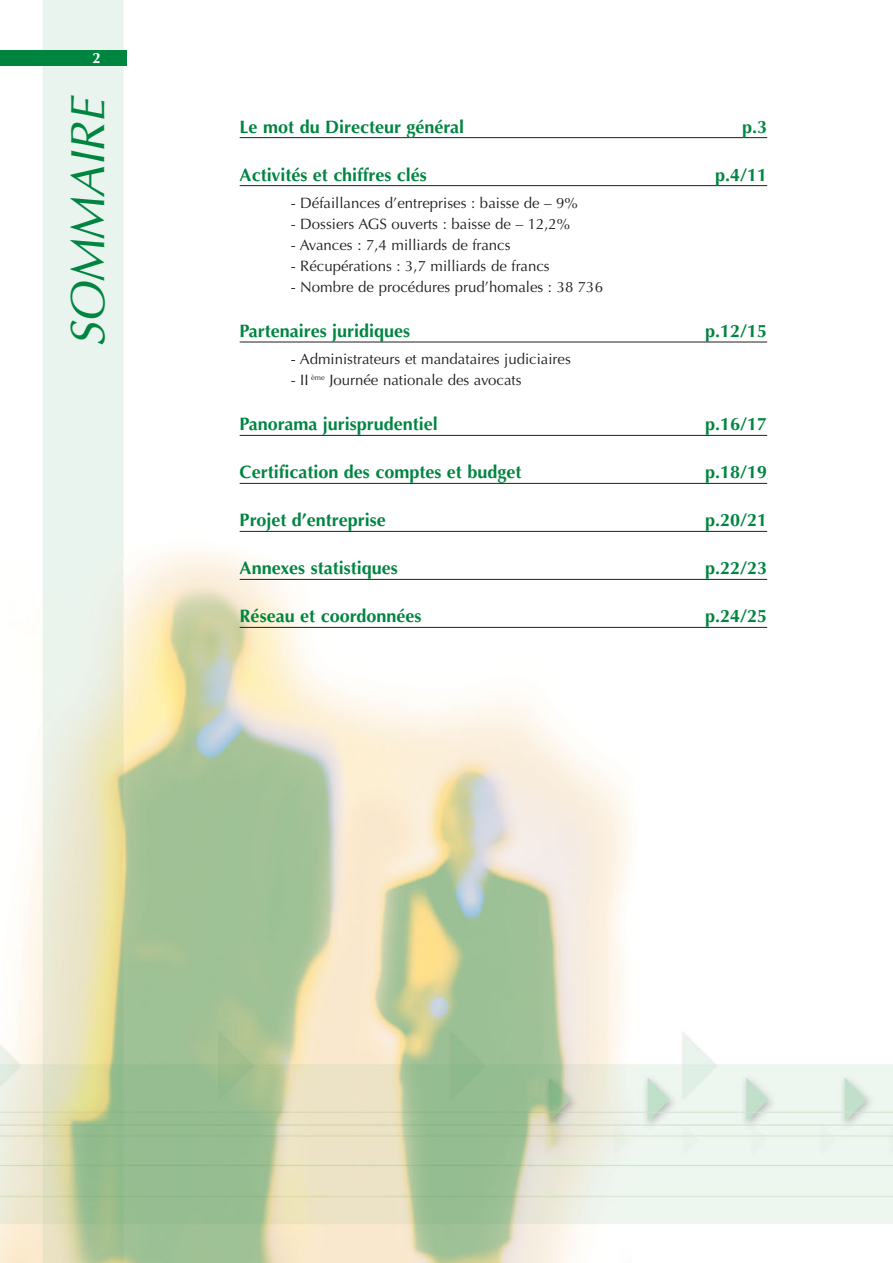
<style>
.page{position:relative;width:893px;height:1263px;background:#fff}
.page>*{position:absolute;margin:0;border:0;box-sizing:border-box;transform-origin:0 0}
.t1{font:italic 48px "Optima";color:#008541}
.t2{font:700 18px "Optima";color:#008541}
.t3{font:15px "Optima";color:#231f20}
.t4{font:700 15px "Optima";color:#fff}
</style>
<div class="page">
<img style="left:0;top:0;width:892px;height:1263px">
<div style="left:0;top:50px;width:126px;height:15px;background:#008541"></div>
<hr style="left:240px;top:137px;width:527px;height:1px;background:#231f20">
<hr style="left:240px;top:185px;width:527px;height:1px;background:#231f20">
<hr style="left:240px;top:342px;width:527px;height:1px;background:#231f20">
<hr style="left:240px;top:435px;width:527px;height:1px;background:#231f20">
<hr style="left:240px;top:483px;width:527px;height:1px;background:#231f20">
<hr style="left:240px;top:531px;width:527px;height:1px;background:#231f20">
<hr style="left:240px;top:579px;width:527px;height:1px;background:#231f20">
<hr style="left:240px;top:627px;width:527px;height:1px;background:#231f20">
<p class="t4" style="left:92px;top:51px;width:10px">2</p>
<h1 class="t1" style="left:68px;top:347px;width:253px;rotate:-90deg">SOMMAIRE</h1>
<p class="t2" style="left:240px;top:119px;width:226px">Le mot du Directeur général</p>
<p class="t2" style="left:742px;top:119px;width:27px">p.3</p>
<p class="t2" style="left:240px;top:167px;width:189px">Activités et chiffres clés</p>
<p class="t2" style="left:715px;top:167px;width:54px">p.4/11</p>
<p class="t3" style="left:291px;top:197px;width:289px">- Défaillances d’entreprises : baisse de – 9%</p>
<p class="t3" style="left:291px;top:218px;width:281px">- Dossiers AGS ouverts : baisse de – 12,2%</p>
<p class="t3" style="left:291px;top:239px;width:221px">- Avances : 7,4 milliards de francs</p>
<p class="t3" style="left:291px;top:260px;width:260px">- Récupérations : 3,7 milliards de francs</p>
<p class="t3" style="left:291px;top:281px;width:314px">- Nombre de procédures prud’homales : 38 736</p>
<p class="t2" style="left:240px;top:323px;width:172px">Partenaires juridiques</p>
<p class="t2" style="left:705px;top:323px;width:64px">p.12/15</p>
<p class="t3" style="left:291px;top:353px;width:282px">- Administrateurs et mandataires judiciaires</p>
<p class="t3" style="left:291px;top:374px;width:232px">- II <sup>ème</sup> Journée nationale des avocats</p>
<p class="t2" style="left:240px;top:417px;width:200px">Panorama jurisprudentiel</p>
<p class="t2" style="left:705px;top:417px;width:64px">p.16/17</p>
<p class="t2" style="left:240px;top:465px;width:283px">Certification des comptes et budget</p>
<p class="t2" style="left:705px;top:465px;width:64px">p.18/19</p>
<p class="t2" style="left:240px;top:513px;width:147px">Projet d’entreprise</p>
<p class="t2" style="left:705px;top:513px;width:64px">p.20/21</p>
<p class="t2" style="left:240px;top:561px;width:160px">Annexes statistiques</p>
<p class="t2" style="left:705px;top:561px;width:64px">p.22/23</p>
<p class="t2" style="left:240px;top:609px;width:183px">Réseau et coordonnées</p>
<p class="t2" style="left:705px;top:609px;width:64px">p.24/25</p>
</div>
